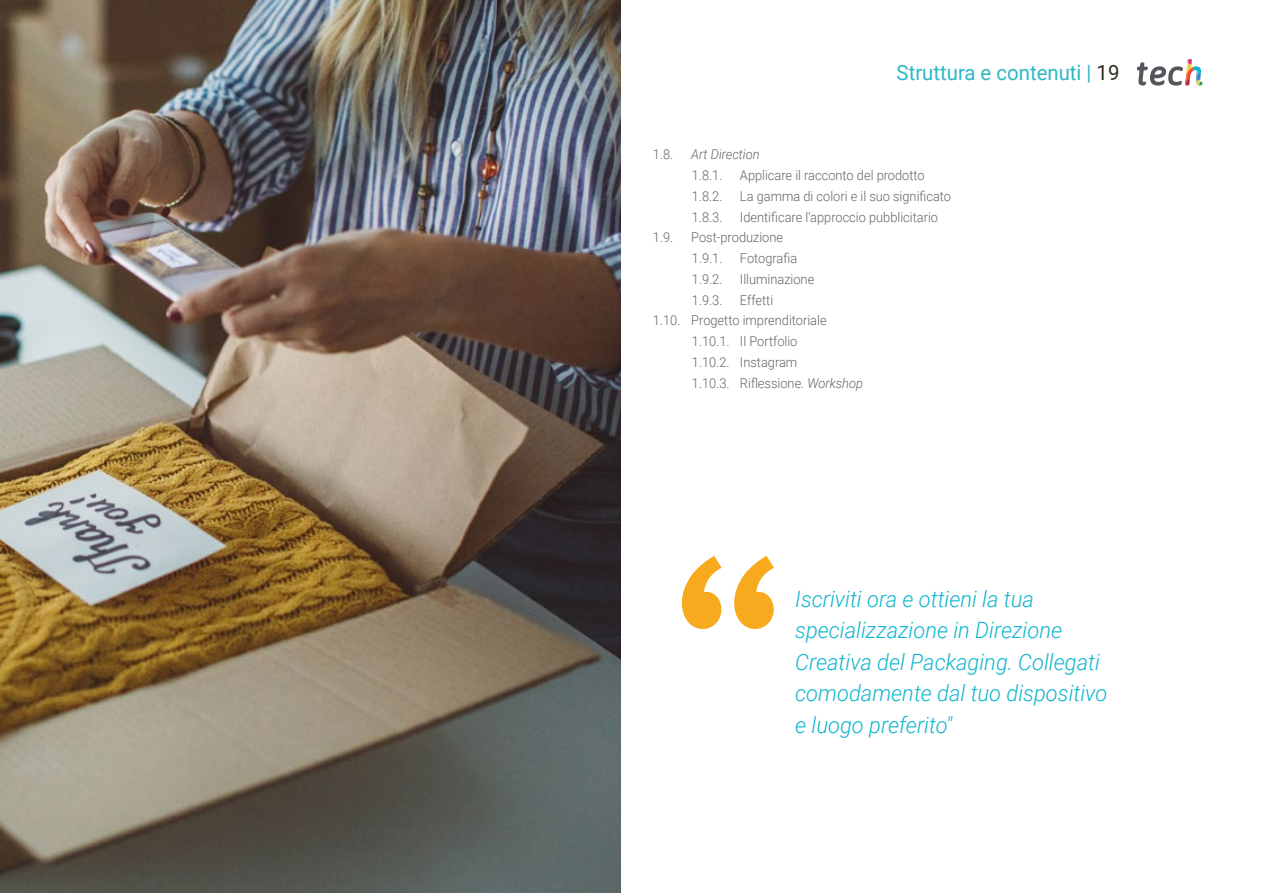
<style>
.page{position:relative;width:1263px;height:893px;background:#fff}
.page>*{position:absolute;margin:0;border:0;box-sizing:border-box;transform-origin:0 0}
.t1{font:italic 300 22.5px/31.5px "Roboto";color:#0fb6cf}
.t2{font:21px "Roboto";color:#2db8c5}
.t3{font:300 13.5px/20.7px "Roboto";color:#61646a;scale:.95 1}
.t4{font:italic 300 13.5px "Roboto";color:#61646a;scale:.95 1}
.s1{color:#312e20}
.s2{font-style:italic}
</style>
<div class="page">
<img style="left:0;top:0;width:621px;height:893px">
<svg style="left:1137px;top:59px;width:65px;height:27px"></svg>
<svg style="left:682px;top:556px;width:92px;height:73px"></svg>
<h2 class="t2" style="left:897px;top:57px;width:224px">Struttura e contenuti | <span class="s1">19</span></h2>
<p class="t3" style="left:653px;top:144px;width:23px">1.8.</p>
<p class="t4" style="left:691px;top:145px;width:74px">Art Direction</p>
<p class="t3" style="left:692px;top:164px;width:34px">1.8.1.</p>
<p class="t3" style="left:740px;top:164px;width:196px">Applicare il racconto del prodotto</p>
<p class="t3" style="left:692px;top:185px;width:34px">1.8.2.</p>
<p class="t3" style="left:740px;top:185px;width:224px">La gamma di colori e il suo significato</p>
<p class="t3" style="left:692px;top:206px;width:34px">1.8.3.</p>
<p class="t3" style="left:740px;top:206px;width:210px">Identificare l'approccio pubblicitario</p>
<p class="t3" style="left:653px;top:227px;width:23px">1.9.</p>
<p class="t3" style="left:691px;top:227px;width:98px">Post-produzione<br>1.9.1.</p>
<p class="t3" style="left:740px;top:247px;width:62px">Fotografia</p>
<p class="t3" style="left:692px;top:268px;width:34px">1.9.2.</p>
<p class="t3" style="left:740px;top:268px;width:80px">Illuminazione</p>
<p class="t3" style="left:692px;top:289px;width:34px">1.9.3.</p>
<p class="t3" style="left:740px;top:289px;width:37px">Effetti</p>
<p class="t3" style="left:653px;top:310px;width:184px">1.10. Progetto imprenditoriale</p>
<p class="t3" style="left:692px;top:330px;width:113px">1.10.1. Il Portfolio</p>
<p class="t3" style="left:692px;top:351px;width:112px">1.10.2. Instagram</p>
<p class="t3" style="left:692px;top:372px;width:182px">1.10.3. Riflessione. <span class="s2">Workshop</span></p>
<h1 class="t1" style="left:795px;top:582px;width:314px">Iscriviti ora e ottieni la tua specializzazione in Direzione<br>Creativa del Packaging. Collegati comodamente dal tuo dispositivo e luogo preferito"</h1>
</div>
